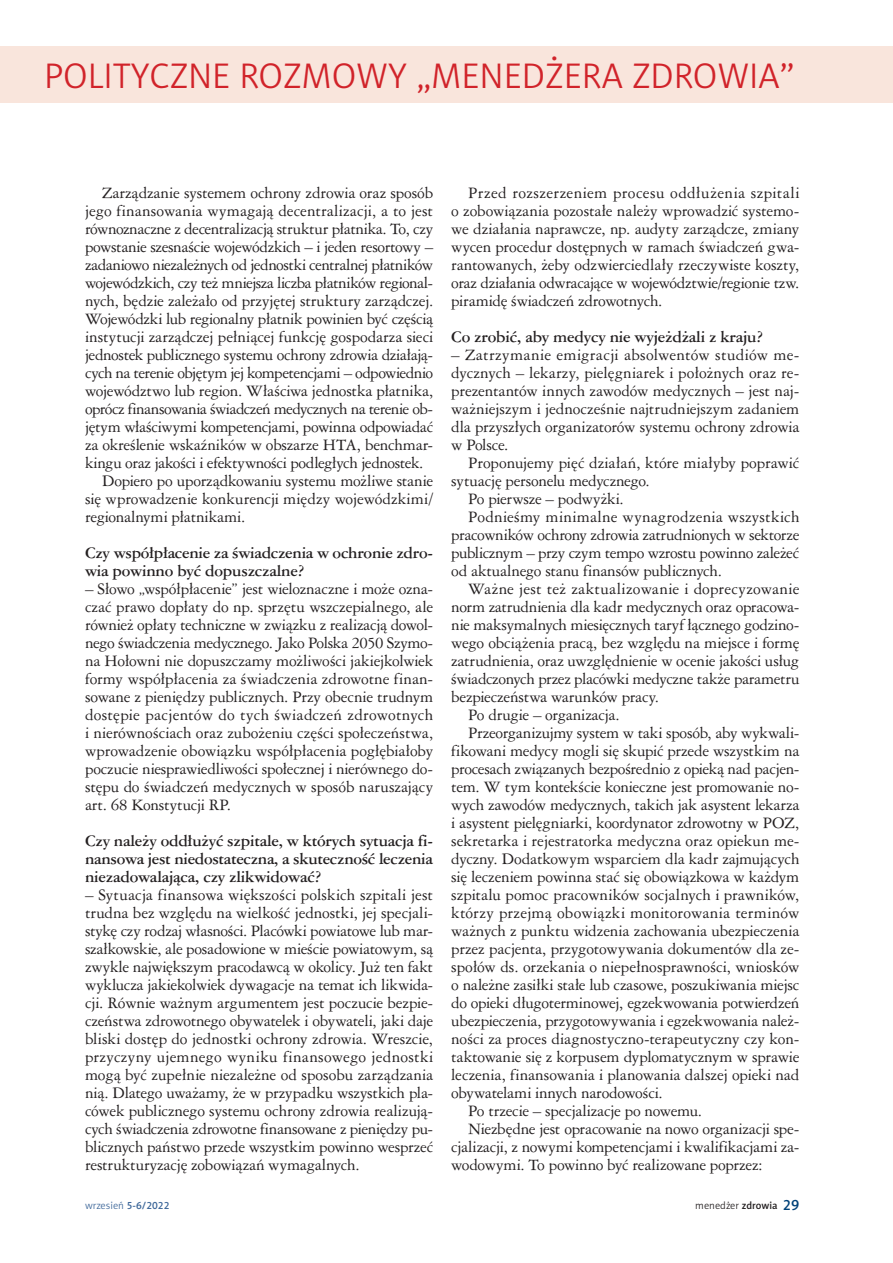
<style>
.page{position:relative;width:893px;height:1263px;background:#fff}
.page>*{position:absolute;margin:0;border:0;box-sizing:border-box;transform-origin:0 0}
.t1{font:36px "Naomi Sans EFN Light";color:#d1232a}
.tekst{font:15px/18px "Ameri Garmnd PL";letter-spacing:-.015em;color:#231f20;text-align:justify}
.tekst_bez_wciecia{font:15px/18px "Ameri Garmnd PL";letter-spacing:-.01em;color:#231f20;text-align:justify}
.Wywiad_pytanie{font:700 15px/18px "Ameri Garmnd PL";letter-spacing:-.015em;color:#231f20}
.t2{font:10.5px "Naomi Sans EFN Light";color:#231f20}
.t3{font:10.5px "Naomi Sans EFN Light";color:#3d6799}
.s1{font-family:"Naomi Sans EFN Medium"}
.s2{font-family:"Naomi Sans EFN Medium";font-size:15px;color:#004279}
</style>
<div class="page">
<div style="left:0;top:46px;width:893px;height:57px;background:#f9e5dc"></div>
<h1 class="t1" style="left:44px;top:55px;width:752px">POLITYCZNE ROZMOWY „MENEDŻERA ZDROWIA”</h1>
<p class="tekst" style="left:85px;top:183px;width:350px;text-indent:17px">Zarządzanie systemem ochrony zdrowia oraz sposób jego finansowania wymagają decentralizacji, a to jest równoznaczne z decentralizacją struktur płatnika. To, czy powstanie szesnaście wojewódzkich – i jeden resortowy – zadaniowo niezależnych od jednostki centralnej płatników wojewódzkich, czy też mniejsza liczba płatników regional&shy;nych, będzie zależało od przyjętej struktury zarządczej.<br>Wojewódzki lub regionalny płatnik powinien być częścią instytucji zarządczej pełniącej funkcję gospodarza sieci jednostek publicznego systemu ochrony zdrowia działają&shy;cych na terenie objętym jej kompetencjami – odpowiednio województwo lub region. Właściwa jednostka płatnika, oprócz finansowania świadczeń medycznych na terenie ob&shy;jętym właściwymi kompetencjami, powinna odpowiadać za określenie wskaźników w obszarze HTA, benchmar&shy;kingu oraz jakości i efektywności podległych jednostek.</p>
<p class="tekst" style="left:85px;top:471px;width:350px;text-indent:17px">Dopiero po uporządkowaniu systemu możliwe stanie się wprowadzenie konkurencji między wojewódzkimi/ regionalnymi płatnikami.</p>
<p class="Wywiad_pytanie" style="left:85px;top:543px;width:350px">Czy współpłacenie za świadczenia w ochronie zdro&shy;wia powinno być dopuszczalne?</p>
<p class="tekst_bez_wciecia" style="left:85px;top:579px;width:350px">– Słowo „współpłacenie” jest wieloznaczne i może ozna&shy;czać prawo dopłaty do np. sprzętu wszczepialnego, ale również opłaty techniczne w związku z realizacją dowol&shy;nego świadczenia medycznego. Jako Polska 2050 Szymo&shy;na Hołowni nie dopuszczamy możliwości jakiejkolwiek formy współpłacenia za świadczenia zdrowotne finan&shy;sowane z pieniędzy publicznych. Przy obecnie trudnym dostępie pacjentów do tych świadczeń zdrowotnych i nierównościach oraz zubożeniu części społeczeństwa, wprowadzenie obowiązku współpłacenia pogłębiałoby poczucie niesprawiedliwości społecznej i nierównego do&shy;stępu do świadczeń medycznych w sposób naruszający art. 68 Konstytucji RP.</p>
<p class="Wywiad_pytanie" style="left:85px;top:831px;width:350px;text-align:justify">Czy należy oddłużyć szpitale, w których sytuacja fi&shy;nansowa jest niedostateczna, a skuteczność leczenia niezadowalająca, czy zlikwidować?</p>
<p class="tekst" style="left:85px;top:885px;width:350px">– Sytuacja finansowa większości polskich szpitali jest trudna bez względu na wielkość jednostki, jej specjali&shy;stykę czy rodzaj własności. Placówki powiatowe lub mar&shy;szałkowskie, ale posadowione w mieście powiatowym, są zwykle największym pracodawcą w okolicy. Już ten fakt wyklucza jakiekolwiek dywagacje na temat ich likwida&shy;cji. Równie ważnym argumentem jest poczucie bezpie&shy;czeństwa zdrowotnego obywatelek i obywateli, jaki daje bliski dostęp do jednostki ochrony zdrowia. Wreszcie, przyczyny ujemnego wyniku finansowego jednostki mogą być zupełnie niezależne od sposobu zarządzania nią. Dlatego uważamy, że w przypadku wszystkich pla&shy;cówek publicznego systemu ochrony zdrowia realizują&shy;cych świadczenia zdrowotne finansowane z pieniędzy pu&shy;blicznych państwo przede wszystkim powinno wesprzeć restrukturyzację zobowiązań wymagalnych.</p>
<p class="tekst" style="left:451px;top:183px;width:350px;text-indent:17px">Przed rozszerzeniem procesu oddłużenia szpitali o zobowiązania pozostałe należy wprowadzić systemo&shy;we działania naprawcze, np. audyty zarządcze, zmiany wycen procedur dostępnych w ramach świadczeń gwa&shy;rantowanych, żeby odzwierciedlały rzeczywiste koszty, oraz działania odwracające w województwie/regionie tzw. piramidę świadczeń zdrowotnych.</p>
<p class="Wywiad_pytanie" style="left:451px;top:327px;width:313px">Co zrobić, aby medycy nie wyjeżdżali z kraju?</p>
<p class="tekst_bez_wciecia" style="left:451px;top:345px;width:350px">– Zatrzymanie emigracji absolwentów studiów me&shy;dycznych – lekarzy, pielęgniarek i położnych oraz re&shy;prezentantów innych zawodów medycznych – jest naj&shy;ważniejszym i jednocześnie najtrudniejszym zadaniem dla przyszłych organizatorów systemu ochrony zdrowia w Polsce.</p>
<p class="tekst" style="left:451px;top:453px;width:350px;text-indent:17px">Proponujemy pięć działań, które miałyby poprawić sytuację personelu medycznego.</p>
<p class="tekst" style="left:468px;top:489px;width:157px">Po pierwsze – podwyżki.</p>
<p class="tekst" style="left:451px;top:507px;width:350px;text-indent:17px">Podnieśmy minimalne wynagrodzenia wszystkich pracowników ochrony zdrowia zatrudnionych w sektorze publicznym – przy czym tempo wzrostu powinno zależeć od aktualnego stanu finansów publicznych.</p>
<p class="tekst" style="left:451px;top:579px;width:350px;text-indent:17px">Ważne jest też zaktualizowanie i doprecyzowanie norm zatrudnienia dla kadr medycznych oraz opracowa&shy;nie maksymalnych miesięcznych taryf łącznego godzino&shy;wego obciążenia pracą, bez względu na miejsce i formę zatrudnienia, oraz uwzględnienie w ocenie jakości usług świadczonych przez placówki medyczne także parametru bezpieczeństwa warunków pracy.</p>
<p class="tekst" style="left:468px;top:705px;width:153px">Po drugie – organizacja.</p>
<p class="tekst" style="left:451px;top:723px;width:350px;text-indent:17px">Przeorganizujmy system w taki sposób, aby wykwali&shy;fikowani medycy mogli się skupić przede wszystkim na procesach związanych bezpośrednio z opieką nad pacjen&shy;tem. W tym kontekście konieczne jest promowanie no&shy;wych zawodów medycznych, takich jak asystent lekarza i asystent pielęgniarki, koordynator zdrowotny w POZ, sekretarka i rejestratorka medyczna oraz opiekun me&shy;dyczny. Dodatkowym wsparciem dla kadr zajmujących się leczeniem powinna stać się obowiązkowa w każdym szpitalu pomoc pracowników socjalnych i prawników, którzy przejmą obowiązki monitorowania terminów ważnych z punktu widzenia zachowania ubezpieczenia przez pacjenta, przygotowywania dokumentów dla ze&shy;społów ds. orzekania o niepełnosprawności, wniosków o należne zasiłki stałe lub czasowe, poszukiwania miejsc do opieki długoterminowej, egzekwowania potwierdzeń ubezpieczenia, przygotowywania i egzekwowania należ&shy;ności za proces diagnostyczno-terapeutyczny czy kon&shy;taktowanie się z korpusem dyplomatycznym w sprawie leczenia, finansowania i planowania dalszej opieki nad obywatelami innych narodowości.</p>
<p class="tekst" style="left:468px;top:1101px;width:235px">Po trzecie – specjalizacje po nowemu.</p>
<p class="tekst" style="left:451px;top:1119px;width:350px;text-indent:17px">Niezbędne jest opracowanie na nowo organizacji spe&shy;cjalizacji, z nowymi kompetencjami i kwalifikacjami za&shy;wodowymi. To powinno być realizowane poprzez:</p>
<p class="t3" style="left:85px;top:1199px;width:86px">wrzesień <span class="s1">5-6/2022</span></p>
<p class="t2" style="left:695px;top:1199px;width:106px">menedżer <span class="s1">zdrowia</span> <span class="s2">29</span></p>
</div>
